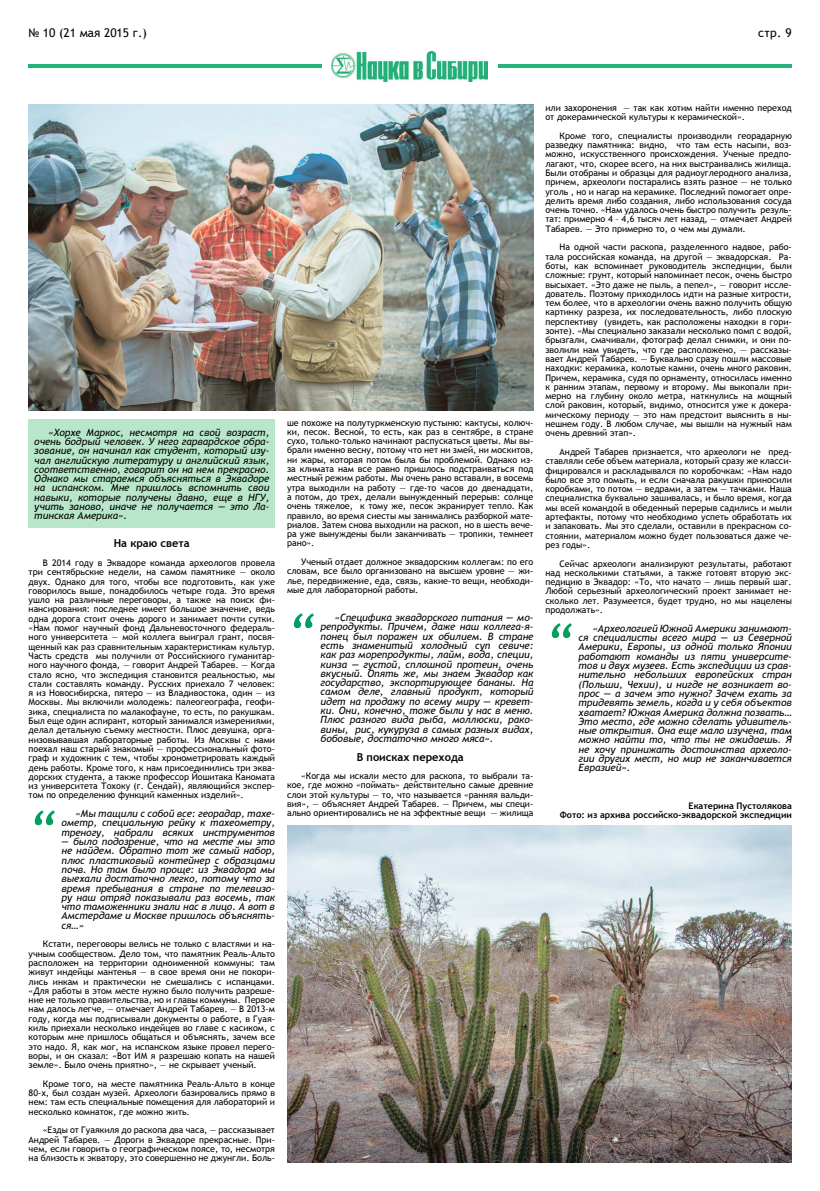
<style>
.page{position:relative;width:820px;height:1191px;background:#fff}
.page>*{position:absolute;margin:0;border:0;box-sizing:border-box;transform-origin:0 0}
.t1{font:italic 50px "Trebuchet MS";color:#009f5f}
.t2{font:12px "Trebuchet MS";color:#000}
.t3{font:700 11px "Trebuchet MS";color:#000}
.t4{font:italic 10px/9.3px "Trebuchet MS";color:#000;text-align:justify}
.t5{font:9px/9.3px "Trebuchet MS";color:#000;text-align:justify}
.t6{font:700 9px/9.3px "Trebuchet MS";color:#000;text-align:right}
</style>
<div class="page">
<hr style="left:28px;top:64px;width:293px;height:4px;background:#22b27a">
<hr style="left:498px;top:64px;width:293px;height:4px;background:#22b27a">
<img style="left:332px;top:51px;width:155px;height:30px">
<div style="left:29px;top:420px;width:246px;height:108px;background:#b8e6ca"></div>
<img style="left:29px;top:104px;width:504px;height:306px">
<img style="left:287px;top:825px;width:504px;height:337px">
<h2 class="t2" style="left:28px;top:25px;width:120px">№ 10 (21 мая 2015 г.)</h2>
<h2 class="t2" style="left:757px;top:25px;width:35px">стр. 9</h2>
<p class="t4" style="left:34px;top:427px;width:236px;text-indent:14px">«Хорхе Маркос, несмотря на свой возраст, очень бодрый человек. У него гарвардское обра&shy;зование, он начинал как студент, который изу&shy;чал английскую литературу и английский язык, соответственно, говорит он на нем прекрасно.<br>Однако мы стараемся объясняться в Эквадоре на испанском. Мне пришлось вспомнить свои навыки, которые получены давно, еще в НГУ, учить заново, иначе не получается — это Ла&shy;тинская Америка».</p>
<p class="t3" style="left:114px;top:536px;width:77px">На краю света</p>
<p class="t5" style="left:29px;top:558px;width:248px;text-indent:14px">В 2014 году в Эквадоре команда археологов провела три сентябрьские недели, на самом памятнике — около двух. Однако для того, чтобы все подготовить, как уже говорилось выше, понадобилось четыре года. Это время ушло на различные переговоры, а также на поиск фи&shy;нансирования: последнее имеет большое значение, ведь одна дорога стоит очень дорого и занимает почти сутки. «Нам помог научный фонд Дальневосточного федераль&shy;ного университета — мой коллега выиграл грант, посвя&shy;щенный как раз сравнительным характеристикам культур.<br>Часть средств мы получили от Российскиого гуманитар&shy;ного научного фонда, — говорит Андрей Табарев. — Когда стало ясно, что экспедиция становится реальностью, мы стали составлять команду. Русских приехало 7 человек: я из Новосибирска, пятеро — из Владивостока, один — из Москвы. Мы включили молодежь: палеогеографа, геофи&shy;зика, специалиста по малакофауне, то есть, по ракушкам.<br>Был еще один аспирант, который занимался измерениями, делал детальную съемку местности. Плюс девушка, орга&shy;низовывавшая лабораторные работы. Из Москвы с нами поехал наш старый знакомый — профессиональный фото&shy;граф и художник с тем, чтобы хронометрировать каждый день работы. Кроме того, к нам присоединились три эква&shy;дорских студента, а также профессор Йошитака Каномата из университета Тохоку (г. Сендай), являющийся экспер&shy;том по определению функций каменных изделий».</p>
<p class="t4" style="left:61px;top:809px;width:215px;text-indent:14px">«Мы тащили с собой все: георадар, тахе&shy;ометр, специальную рейку к тахеометру, треногу, набрали всяких инструментов</p>
<p class="t4" style="left:61px;top:837px;width:215px">— было подозрение, что на месте мы это не найдем. Обратно тот же самый набор, плюс пластиковый контейнер с образцами почв. Но там было проще: из Эквадора мы выехали достаточно легко, потому что за время пребывания в стране по телевизо&shy;ру наш отряд показывали раз восемь, так что таможенники знали нас в лицо. А вот в Амстердаме и Москве пришлось объяснять&shy;ся…»</p>
<p class="t5" style="left:29px;top:939px;width:248px;text-indent:14px">Кстати, переговоры велись не только с властями и на&shy;учным сообществом. Дело том, что памятник Реаль-Альто расположен на территории одноименной коммуны: там живут индейцы мантенья — в свое время они не покори&shy;лись инкам и практически не смешались с испанцами. «Для работы в этом месте нужно было получить разреше&shy;ние не только правительства, но и главы коммуны. Первое нам далось легче, — отмечает Андрей Табарев. — В 2013-м году, когда мы подписывали документы о работе, в Гуая&shy;киль приехали несколько индейцев во главе с касиком, с которым мне пришлось общаться и объяснять, зачем все это надо. Я, как мог, на испанском языке провел перего&shy;воры, и он сказал: «Вот ИМ я разрешаю копать на нашей земле». Было очень приятно», — не скрывает ученый.</p>
<p class="t5" style="left:29px;top:1079px;width:248px;text-indent:14px">Кроме того, на месте памятника Реаль-Альто в конце 80-х, был создан музей. Археологи базировались прямо в нем: там есть специальные помещения для лабораторий и несколько комнаток, где можно жить.</p>
<p class="t5" style="left:29px;top:1125px;width:248px;text-indent:14px">«Езды от Гуаякиля до раскопа два часа, — рассказывает Андрей Табарев. — Дороги в Эквадоре прекрасные. При&shy;чем, если говорить о географическом поясе, то, несмотря на близость к экватору, это совершенно не джунгли. Боль-</p>
<h1 class="t1" style="left:28px;top:799px;width:28px">“</h1>
<p class="t5" style="left:287px;top:418px;width:248px">ше похоже на полутуркменскую пустыню: кактусы, колюч&shy;ки, песок. Весной, то есть, как раз в сентябре, в стране сухо, только-только начинают распускаться цветы. Мы вы&shy;брали именно весну, потому что нет ни змей, ни москитов, ни жары, которая потом была бы проблемой. Однако из&shy;за климата нам все равно пришлось подстраиваться под местный режим работы. Мы очень рано вставали, в восемь утра выходили на работу — где-то часов до двенадцати, а потом, до трех, делали вынужденный перерыв: солнце очень тяжелое, к тому же, песок экранирует тепло. Как правило, во время сиесты мы занимались разборкой мате&shy;риалов. Затем снова выходили на раскоп, но в шесть вече&shy;ра уже вынуждены были заканчивать — тропики, темнеет рано».</p>
<p class="t5" style="left:287px;top:557px;width:248px;text-indent:14px">Ученый отдает должное эквадорским коллегам: по его словам, все было организовано на высшем уровне — жи&shy;лье, передвижение, еда, связь, какие-то вещи, необходи&shy;мые для лабораторной работы.</p>
<p class="t4" style="left:320px;top:613px;width:214px;text-indent:14px">«Специфика эквадорского питания — мо&shy;репродукты. Причем, даже наш коллега-я&shy;понец был поражен их обилием. В стране есть знаменитый холодный суп севиче: как раз морепродукты, лайм, вода, специи, кинза — густой, сплошной протеин, очень вкусный. Опять же, мы знаем Эквадор как государство, экспортирующее бананы. На самом деле, главный продукт, который идет на продажу по всему миру — кревет&shy;ки. Они, конечно, тоже были у нас в меню.<br>Плюс разного вида рыба, моллюски, рако&shy;вины, рис, кукуруза в самых разных видах, бобовые, достаточно много мяса».</p>
<p class="t3" style="left:356px;top:749px;width:108px">В поисках перехода</p>
<p class="t5" style="left:287px;top:771px;width:248px;text-indent:14px">«Когда мы искали место для раскопа, то выбрали та&shy;кое, где можно «поймать» действительно самые древние слои этой культуры — то, что называется «ранняя вальди&shy;вия», — объясняет Андрей Табарев. — Причем, мы специ&shy;ально ориентировались не на эффектные вещи — жилища</p>
<h1 class="t1" style="left:287px;top:602px;width:28px">“</h1>
<p class="t5" style="left:545px;top:103px;width:248px">или захоронения — так как хотим найти именно переход от докерамической культуры к керамической».</p>
<p class="t5" style="left:545px;top:131px;width:248px;text-indent:14px">Кроме того, специалисты производили георадарную разведку памятника: видно, что там есть насыпи, воз&shy;можно, искусственного происхождения. Ученые предпо&shy;лагают, что, скорее всего, на них выстраивались жилища.<br>Были отобраны и образцы для радиоуглеродного анализа, причем, археологи постарались взять разное — не только уголь , но и нагар на керамике. Последний помогает опре&shy;делить время либо создания, либо использования сосуда очень точно. «Нам удалось очень быстро получить резуль&shy;тат: примерно 4 – 4,6 тысяч лет назад, — отмечает Андрей Табарев. — Это примерно то, о чем мы думали.</p>
<p class="t5" style="left:545px;top:242px;width:248px;text-indent:14px">На одной части раскопа, разделенного надвое, рабо&shy;тала российская команда, на другой — эквадорская. Ра&shy;боты, как вспоминает руководитель экспедиции, были сложные: грунт, который напоминает песок, очень быстро высыхает. «Это даже не пыль, а пепел», — говорит иссле&shy;дователь. Поэтому приходилось идти на разные хитрости, тем более, что в археологии очень важно получить общую картинку разреза, их последовательность, либо плоскую перспективу (увидеть, как расположены находки в гори&shy;зонте). «Мы специально заказали несколько помп с водой, брызгали, смачивали, фотограф делал снимки, и они по&shy;зволили нам увидеть, что где расположено, — рассказы&shy;вает Андрей Табарев. — Буквально сразу пошли массовые находки: керамика, колотые камни, очень много раковин.<br>Причем, керамика, судя по орнаменту, относилась именно к ранним этапам, первому и второму. Мы выкопали при&shy;мерно на глубину около метра, наткнулись на мощный слой раковин, который, видимо, относится уже к докера&shy;мическому периоду — это нам предстоит выяснить в ны&shy;нешнем году. В любом случае, мы вышли на нужный нам очень древний этап».</p>
<p class="t5" style="left:545px;top:447px;width:248px;text-indent:14px">Андрей Табарев признается, что археологи не пред&shy;ставляли себе объем материала, который сразу же класси&shy;фицировался и раскладывался по коробочкам: «Нам надо было все это помыть, и если сначала ракушки приносили коробками, то потом — ведрами, а затем — тачками. Наша специалистка буквально зашивалась, и было время, когда мы всей командой в обеденный перерыв садились и мыли артефакты, потому что необходимо успеть обработать их и запаковать. Мы это сделали, оставили в прекрасном со&shy;стоянии, материалом можно будет пользоваться даже че&shy;рез годы».</p>
<p class="t5" style="left:545px;top:558px;width:248px;text-indent:14px">Сейчас археологи анализируют результаты, работают над несколькими статьями, а также готовят вторую экс&shy;педицию в Эквадор: «То, что начато — лишь первый шаг.<br>Любой серьезный археологический проект занимает не&shy;сколько лет. Разумеется, будет трудно, но мы нацелены продолжать».</p>
<p class="t4" style="left:578px;top:623px;width:215px;text-indent:14px">«Археологией Южной Америки занимают&shy;ся специалисты всего мира — из Северной Америки, Европы, из одной только Японии работают команды из пяти университе&shy;тов и двух музеев. Есть экспедиции из срав&shy;нительно небольших европейских стран (Польши, Чехии), и нигде не возникает во&shy;прос — а зачем это нужно? Зачем ехать за тридевять земель, когда и у себя объектов хватает? Южная Америка должна позвать… Это место, где можно сделать удивитель&shy;ные открытия. Она еще мало изучена, там можно найти то, что ты не ожидаешь. Я не хочу принижать достоинства археоло&shy;гии других мест, но мир не заканчивается Евразией».</p>
<p class="t6" style="left:559px;top:800px;width:233px">Екатерина Пустолякова<br>Фото: из архива российско-эквадорской экспедиции</p>
<h1 class="t1" style="left:545px;top:611px;width:28px">“</h1>
</div>
